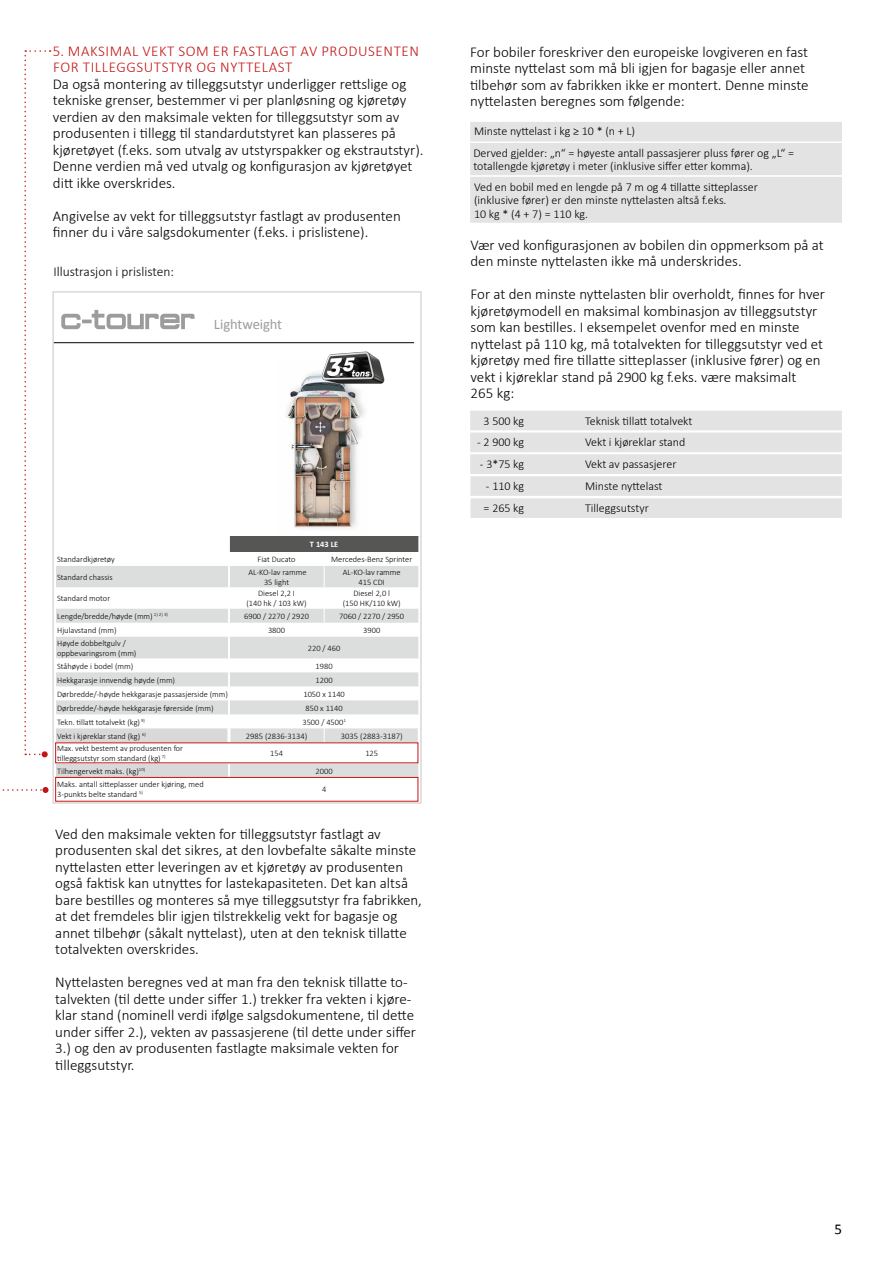
<style>
.page{position:relative;width:893px;height:1263px;background:#fff}
.page>*{position:absolute;margin:0;border:0;box-sizing:border-box;transform-origin:0 0}
.t1{font:300 15px/16.5px "Calibri";color:#000}
.t2{font:300 15px/16.5px "Calibri";letter-spacing:.04em;color:#c41415}
.t3{font:15px "Calibri";color:#000}
.t4{font:14.55px "Calibri";letter-spacing:-.01em;color:#9c9c9c}
.t5{font:300 13.5px "Calibri";color:#000}
.t6{font:300 12px/21.9px "Calibri";color:#000}
.t7{font:300 8.55px "Calibri";color:#000}
.t8{font:300 8.4px/9.8px "Calibri";color:#000;text-align:center}
.t9{font:700 8.4px "Calibri";color:#fff}
.t10{font:300 8.25px/9.8px "Calibri";color:#000}
</style>
<div class="page">
<img style="left:285px;top:373px;width:80px;height:156px">
<hr style="left:53px;top:342px;width:361px;height:1px;background:#000">
<div style="left:229px;top:536px;width:190px;height:16px;background:#565655"></div>
<svg style="left:230px;top:566px;width:188px;height:211px;fill:#dcdddd"></svg>
<svg style="left:324px;top:566px;width:1px;height:71px"></svg>
<svg style="left:324px;top:728px;width:1px;height:36px"></svg>
<svg style="left:418px;top:536px;width:1px;height:16px"></svg>
<svg style="left:418px;top:609px;width:1px;height:14px"></svg>
<svg style="left:418px;top:672px;width:1px;height:42px"></svg>
<svg style="left:418px;top:764px;width:1px;height:14px"></svg>
<div style="left:470px;top:411px;width:372px;height:19px;background:#e3e3e3"></div>
<div style="left:470px;top:433px;width:372px;height:19px;background:#e3e3e3"></div>
<div style="left:470px;top:454px;width:372px;height:20px;background:#e3e3e3"></div>
<div style="left:470px;top:476px;width:372px;height:20px;background:#e3e3e3"></div>
<div style="left:470px;top:498px;width:372px;height:20px;background:#e3e3e3"></div>
<div style="left:470px;top:177px;width:372px;height:46px;background:#e3e3e3"></div>
<div style="left:470px;top:143px;width:372px;height:32px;background:#e3e3e3"></div>
<div style="left:470px;top:122px;width:372px;height:19px;background:#e3e3e3"></div>
<div style="left:55px;top:777px;width:363px;height:24px;border:1px solid #c41415"></div>
<svg style="left:2px;top:787px;width:47px;height:6px"></svg>
<svg style="left:24px;top:50px;width:206px;height:728px"></svg>
<img style="left:317px;top:351px;width:68px;height:37px">
<p class="t2" style="left:53px;top:42px;width:368px">5. MAKSIMAL VEKT SOM ER FASTLAGT AV PRODUSENTEN<br>FOR TILLEGGSUTSTYR OG NYTTELAST</p>
<p class="t1" style="left:53px;top:75px;width:372px">Da også montering av tilleggsutstyr underligger rettslige og tekniske grenser, bestemmer vi per planløsning og kjøretøy verdien av den maksimale vekten for tilleggsutstyr som av produsenten i tillegg til standardutstyret kan plasseres på kjøretøyet (f.eks. som utvalg av utstyrspakker og ekstrautstyr).<br>Denne verdien må ved utvalg og konfigurasjon av kjøretøyet ditt ikke overskrides.</p>
<p class="t1" style="left:53px;top:207px;width:349px">Angivelse av vekt for tilleggsutstyr fastlagt av produsenten finner du i våre salgsdokumenter (f.eks. i prislistene).</p>
<p class="t5" style="left:54px;top:263px;width:122px">Illustrasjon i prislisten:</p>
<p class="t4" style="left:214px;top:314px;width:70px">Lightweight</p>
<p class="t9" style="left:310px;top:538px;width:30px">T 143 LE</p>
<p class="t8" style="left:57px;top:554px;width:59px">Standardkjøretøy</p>
<p class="t8" style="left:258px;top:554px;width:40px">Fiat Ducato</p>
<p class="t8" style="left:331px;top:554px;width:83px">Mercedes-Benz Sprinter</p>
<p class="t8" style="left:57px;top:572px;width:57px">Standard chassis</p>
<p class="t8" style="left:248px;top:567px;width:60px">AL-KO-lav ramme<br>35 light</p>
<p class="t8" style="left:343px;top:567px;width:60px">AL-KO-lav ramme<br>415 CDI</p>
<p class="t8" style="left:57px;top:593px;width:55px">Standard motor</p>
<p class="t8" style="left:246px;top:588px;width:62px">Diesel 2,2 I<br>(140 hk / 103 kW)</p>
<p class="t8" style="left:343px;top:588px;width:59px">Diesel 2,0 l<br>(150 HK/110 kW)</p>
<p class="t8" style="left:57px;top:611px;width:112px">Lengde/bredde/høyde (mm) <sup>1)</sup> <sup>2)</sup> <sup>3)</sup></p>
<p class="t8" style="left:244px;top:611px;width:66px">6900 / 2270 / 2920</p>
<p class="t8" style="left:339px;top:611px;width:66px">7060 / 2270 / 2950</p>
<p class="t8" style="left:57px;top:625px;width:61px">Hjulavstand (mm)</p>
<p class="t8" style="left:268px;top:625px;width:19px">3800</p>
<p class="t8" style="left:363px;top:625px;width:19px">3900</p>
<p class="t8" style="left:57px;top:638px;width:81px;text-align:left">Høyde dobbeltgulv / oppbevaringsrom (mm)</p>
<p class="t8" style="left:308px;top:643px;width:34px">220 / 460</p>
<p class="t8" style="left:57px;top:661px;width:78px">Ståhøyde i bodel (mm)</p>
<p class="t8" style="left:316px;top:661px;width:19px">1980</p>
<p class="t8" style="left:57px;top:675px;width:119px">Hekkgarasje innvendig høyde (mm)</p>
<p class="t8" style="left:316px;top:675px;width:19px">1200</p>
<p class="t8" style="left:57px;top:689px;width:172px">Dørbredde/-høyde hekkgarasje passasjerside (mm)</p>
<p class="t8" style="left:303px;top:689px;width:43px">1050 x 1140</p>
<p class="t8" style="left:57px;top:703px;width:158px">Dørbredde/-høyde hekkgarasje førerside (mm)</p>
<p class="t8" style="left:306px;top:703px;width:39px">850 x 1140</p>
<p class="t8" style="left:57px;top:717px;width:89px">Tekn. tillatt totalvekt (kg) <sup>9)</sup></p>
<p class="t8" style="left:302px;top:717px;width:45px">3500 / 4500<sup>1</sup></p>
<p class="t8" style="left:57px;top:731px;width:90px">Vekt i kjøreklar stand (kg) <sup>6)</sup></p>
<p class="t7" style="left:246px;top:730px;width:63px">2985 (2836-3134)</p>
<p class="t7" style="left:341px;top:730px;width:63px">3035 (2883-3187)</p>
<p class="t10" style="left:57px;top:743px;width:127px">Max. vekt bestemt av produsenten for tilleggsutstyr som standard (kg) <sup>7)</sup></p>
<p class="t8" style="left:270px;top:748px;width:14px">154</p>
<p class="t8" style="left:365px;top:748px;width:14px">125</p>
<p class="t8" style="left:57px;top:766px;width:90px">Tilhengervekt maks. (kg)<sup>10)</sup></p>
<p class="t8" style="left:316px;top:766px;width:19px">2000</p>
<p class="t8" style="left:57px;top:779px;width:148px;text-align:left">Maks. antall sitteplasser under kjøring, med<br>3-punkts belte standard <sup>5)</sup></p>
<p class="t8" style="left:322px;top:784px;width:6px">4</p>
<p class="t1" style="left:55px;top:825px;width:368px">Ved den maksimale vekten for tilleggsutstyr fastlagt av produsenten skal det sikres, at den lovbefalte såkalte minste nyttelasten etter leveringen av et kjøretøy av produsenten også faktisk kan utnyttes for lastekapasiteten. Det kan altså bare bestilles og monteres så mye tilleggsutstyr fra fabrikken, at det fremdeles blir igjen tilstrekkelig vekt for bagasje og annet tilbehør (såkalt nyttelast), uten at den teknisk tillatte totalvekten overskrides.</p>
<p class="t1" style="left:55px;top:974px;width:362px">Nyttelasten beregnes ved at man fra den teknisk tillatte to&shy;talvekten (til dette under siffer 1.) trekker fra vekten i kjøre&shy;klar stand (nominell verdi ifølge salgsdokumentene, til dette under siffer 2.), vekten av passasjerene (til dette under siffer 3.) og den av produsenten fastlagte maksimale vekten for tilleggsutstyr.</p>
<p class="t1" style="left:470px;top:43px;width:340px">For bobiler foreskriver den europeiske lovgiveren en fast minste nyttelast som må bli igjen for bagasje eller annet tilbehør som av fabrikken ikke er montert. Denne minste nyttelasten beregnes som følgende:</p>
<p class="t6" style="left:474px;top:120px;width:163px">Minste nyttelast i kg ≥ 10 * (n + L)</p>
<p class="t6" style="left:473px;top:146px;width:322px;line-height:13.5px">Derved gjelder: „n“ = høyeste antall passasjerer pluss fører og „L“ = totallengde kjøretøy i meter (inklusive siffer etter komma).</p>
<p class="t6" style="left:474px;top:180px;width:285px;line-height:13.5px">Ved en bobil med en lengde på 7 m og 4 tillatte sitteplasser (inklusive fører) er den minste nyttelasten altså f.eks.<br>10 kg * (4 + 7) = 110 kg.</p>
<p class="t1" style="left:470px;top:237px;width:355px">Vær ved konfigurasjonen av bobilen din oppmerksom på at den minste nyttelasten ikke må underskrides.</p>
<p class="t1" style="left:470px;top:286px;width:356px">For at den minste nyttelasten blir overholdt, finnes for hver kjøretøymodell en maksimal kombinasjon av tilleggsutstyr som kan bestilles. I eksempelet ovenfor med en minste nyttelast på 110 kg, må totalvekten for tilleggsutstyr ved et kjøretøy med fire tillatte sitteplasser (inklusive fører) og en vekt i kjøreklar stand på 2900 kg f.eks. være maksimalt<br>265 kg:</p>
<p class="t6" style="left:483px;top:409px;width:42px">3 500 kg</p>
<p class="t6" style="left:477px;top:431px;width:49px">- 2 900 kg</p>
<p class="t6" style="left:480px;top:453px;width:46px">- 3*75 kg</p>
<p class="t6" style="left:484px;top:475px;width:42px">- 110 kg = 265 kg</p>
<p class="t6" style="left:585px;top:409px;width:109px">Teknisk tillatt totalvekt<br>Vekt i kjøreklar stand<br>Vekt av passasjerer<br>Minste nyttelast<br>Tilleggsutstyr</p>
<p class="t3" style="left:834px;top:1218px;width:9px">5</p>
</div>
